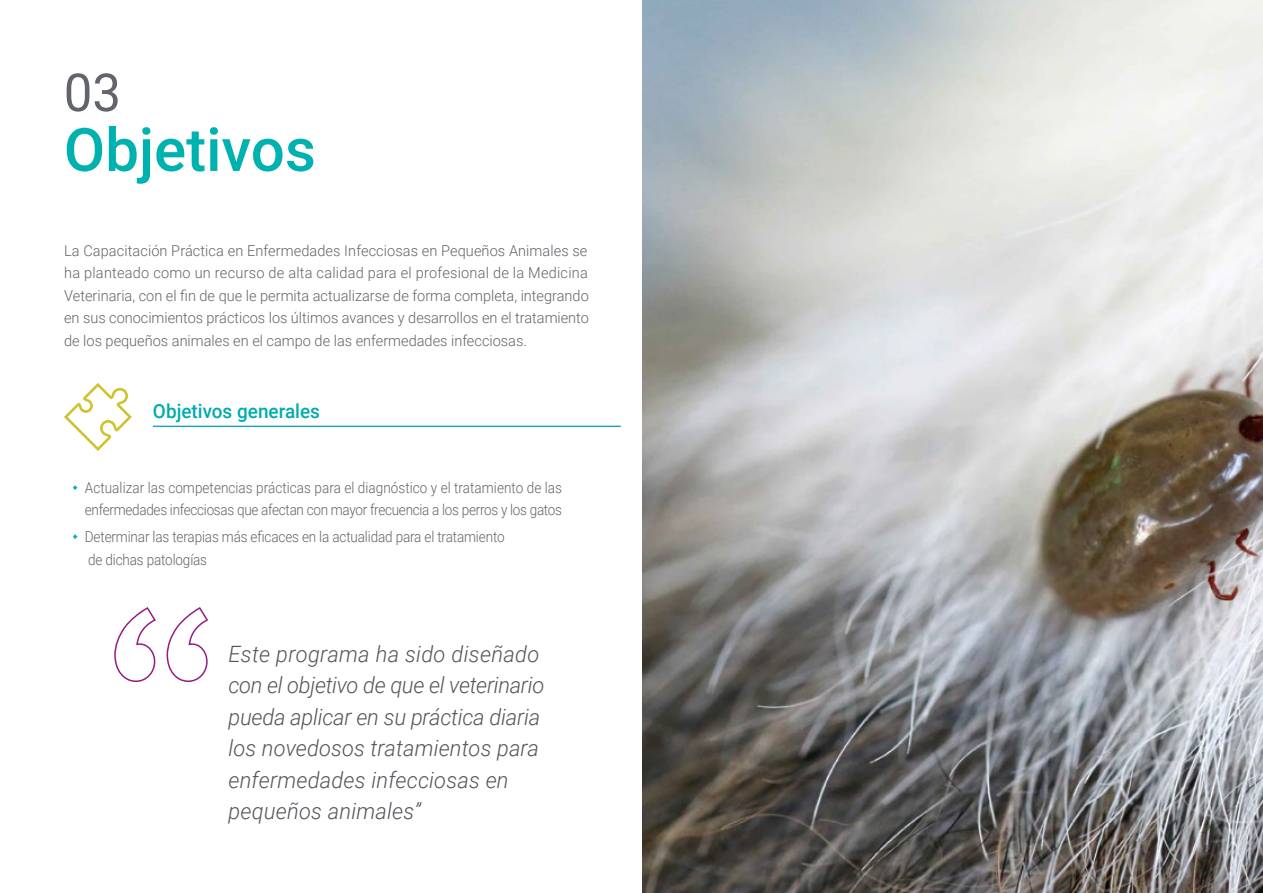
<style>
.page{position:relative;width:1263px;height:893px;background:#fff}
.page>*{position:absolute;margin:0;border:0;box-sizing:border-box;transform-origin:0 0}
.t1{font:500 60px "Roboto";color:#00b2af}
.t2{font:52.5px "Roboto";color:#61646a}
.t3{font:italic 300 22.5px/31.5px "Roboto";letter-spacing:.005em;color:#52555b}
.t4{font:500 19.5px "Roboto";color:#00acac}
.t5{font:300 15px/22.5px "Roboto";letter-spacing:-.01em;color:#61646a;text-align:justify}
.t6{font:300 15px/22.5px "Roboto";letter-spacing:-.01em;color:#61646a;scale:.9 1}
</style>
<div class="page">
<hr style="left:153px;top:426px;width:468px;height:1px;background:#00acac">
<svg style="left:64px;top:383px;width:68px;height:68px"></svg>
<img style="left:642px;top:0;width:621px;height:893px">
<svg style="left:114px;top:607px;width:95px;height:75px"></svg>
<h2 class="t2" style="left:64px;top:56px;width:59px">03</h2>
<h1 class="t1" style="left:64px;top:108px;width:254px">Objetivos</h1>
<p class="t5" style="left:64px;top:239px;width:526px">La Capacitación Práctica en Enfermedades Infecciosas en Pequeños Animales se ha planteado como un recurso de alta calidad para el profesional de la Medicina Veterinaria, con el fin de que le permita actualizarse de forma completa, integrando en sus conocimientos prácticos los últimos avances y desarrollos en el tratamiento de los pequeños animales en el campo de las enfermedades infecciosas.</p>
<h3 class="t4" style="left:153px;top:397px;width:169px">Objetivos generales</h3>
<p class="t6" style="left:85px;top:476px;width:532px">Actualizar las competencias prácticas para el diagnóstico y el tratamiento de las enfermedades infecciosas que afectan con mayor frecuencia a los perros y los gatos</p>
<p class="t6" style="left:85px;top:525px;width:468px">Determinar las terapias más eficaces en la actualidad para el tratamiento de dichas patologías</p>
<h3 class="t3" style="left:228px;top:637px;width:317px">Este programa ha sido diseñado con el objetivo de que el veterinario pueda aplicar en su práctica diaria los novedosos tratamientos para enfermedades infecciosas en pequeños animales”</h3>
</div>
